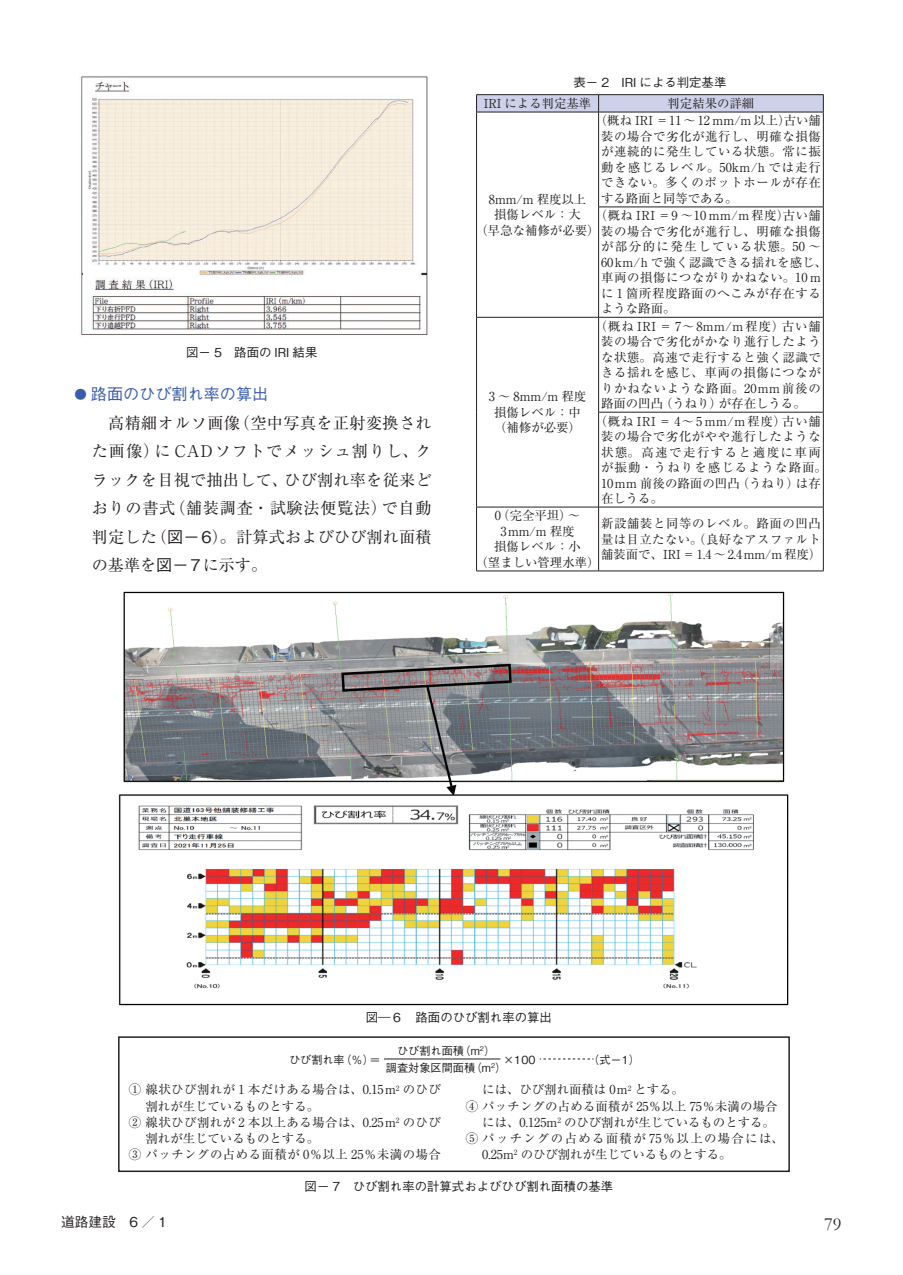
<style>
.page{position:relative;width:903px;height:1275px;background:#fff}
.page>*{position:absolute;margin:0;border:0;box-sizing:border-box;transform-origin:0 0}
.t1{font:18.55px "Garamond";color:#231f20}
.ノーマル{font:16.1px/28.5px "Ryumin Pro";letter-spacing:.015em;color:#231f20;text-align:justify}
.ノーマル-2{font:500 16.1px "Gothic BBB Pro";color:#385caa}
.t2{font:500 13.65px "Gothic BBB Pro";color:#231f20}
.特別寄稿_大見出し{font:12.42px/15.6px "Ryumin Pr 6 N";letter-spacing:.04em;color:#231f20}
.特別寄稿_大見出し-2{font:12.42px/16.1px "Ryumin Pr 6 N";color:#231f20;text-align:right}
.ノーマル-3{font:500 12.42px "Gothic BBB Pro";color:#231f20}
.特別寄稿_大見出し-3{font:500 12.42px "Gothic BBB Pro";color:#231f20}
.t3{font:500 11.2px/16.8px "Gothic BBB Pro";color:#231f20;text-align:center}
.s1{font-size:12.42px}
.s2{font-family:"Gothic BBB Pro";font-weight:500}
</style>
<div class="page">
<div style="left:118px;top:1036px;width:672px;height:136px;border:1px solid #231f20"></div>
<img style="left:81px;top:76px;width:347px;height:259px">
<hr style="left:384px;top:1059px;width:116px;height:1px;background:#231f20">
<svg style="left:540px;top:1059px;width:53px;height:1px"></svg>
<img style="left:118px;top:591px;width:671px;height:415px">
<hr style="left:476px;top:112px;width:1px;height:95px;background:#231f20">
<hr style="left:598px;top:112px;width:1px;height:95px;background:#231f20">
<hr style="left:823px;top:112px;width:1px;height:95px;background:#231f20">
<hr style="left:476px;top:207px;width:1px;height:110px;background:#231f20">
<hr style="left:598px;top:207px;width:225px;height:1px;background:#231f20">
<hr style="left:598px;top:207px;width:1px;height:110px;background:#231f20">
<hr style="left:823px;top:207px;width:1px;height:110px;background:#231f20">
<hr style="left:476px;top:317px;width:123px;height:1px;background:#231f20">
<hr style="left:476px;top:318px;width:1px;height:94px;background:#231f20">
<hr style="left:598px;top:317px;width:225px;height:1px;background:#231f20">
<hr style="left:598px;top:318px;width:1px;height:94px;background:#231f20">
<hr style="left:823px;top:318px;width:1px;height:94px;background:#231f20">
<hr style="left:476px;top:412px;width:1px;height:95px;background:#231f20">
<hr style="left:598px;top:412px;width:225px;height:1px;background:#231f20">
<hr style="left:598px;top:412px;width:1px;height:95px;background:#231f20">
<hr style="left:823px;top:412px;width:1px;height:95px;background:#231f20">
<hr style="left:476px;top:507px;width:123px;height:1px;background:#231f20">
<hr style="left:476px;top:507px;width:1px;height:64px;background:#231f20">
<hr style="left:598px;top:507px;width:225px;height:1px;background:#231f20">
<hr style="left:598px;top:507px;width:1px;height:64px;background:#231f20">
<hr style="left:823px;top:507px;width:1px;height:64px;background:#231f20">
<hr style="left:476px;top:571px;width:123px;height:1px;background:#231f20">
<hr style="left:598px;top:571px;width:225px;height:1px;background:#231f20">
<hr style="left:476px;top:94px;width:123px;height:1px;background:#231f20">
<hr style="left:476px;top:112px;width:123px;height:1px;background:#231f20">
<hr style="left:598px;top:94px;width:225px;height:1px;background:#231f20">
<hr style="left:598px;top:112px;width:225px;height:1px;background:#231f20">
<svg style="left:476px;top:95px;width:348px;height:17px;background:#c6c8df"></svg>
<p class="特別寄稿_大見出し-3" style="left:573px;top:73px;width:154px">表－ 2　IRI による判定基準</p>
<p class="特別寄稿_大見出し-2" style="left:484px;top:95px;width:109px">IRI による判定基準</p>
<p class="特別寄稿_大見出し-2" style="left:667px;top:95px;width:88px">判定結果の詳細</p>
<p class="ノーマル-3" style="left:186px;top:342px;width:133px">図ー 5　路面の IRI 結果</p>
<p class="ノーマル-2" style="left:74px;top:381px;width:195px"><span class="s1">●</span> 路面のひび割れ率の算出</p>
<p class="ノーマル" style="left:92px;top:407px;width:341px">　高精細オルソ画像（空中写真を正射変換された画像）に CADソフトでメッシュ割りし、クラックを目視で抽出して、ひび割れ率を従来どおりの書式（舗装調査・試験法便覧法）で自動判定した（<span class="s2">図－6</span>）。計算式およびひび割れ面積の基準を<span class="s2">図－7</span>に示す。</p>
<p class="特別寄稿_大見出し" style="left:601px;top:112px;width:221px;text-align:justify;text-indent:-6px">（概ね IRI ＝11～12 mm/m以上）古い舗装の場合で劣化が進行し、明確な損傷が連続的に発生している状態。常に振動を感じるレベル。50km/h では走行できない。多くのポットホールが存在する路面と同等である。</p>
<p class="特別寄稿_大見出し" style="left:595px;top:207px;width:227px">（概ね IRI ＝9 ～10 mm/m程度）古い舗</p>
<p class="特別寄稿_大見出し" style="left:601px;top:238px;width:227px">が部分的に発生している状態。50 ～<br>60km/h で強く認識できる揺れを感じ、車両の損傷につながりかねない。10 mに 1 箇所程度路面のへこみが存在するような路面。</p>
<p class="特別寄稿_大見出し" style="left:489px;top:191px;width:99px">8mm/m 程度以上</p>
<p class="特別寄稿_大見出し" style="left:494px;top:206px;width:88px">損傷レベル：大</p>
<p class="特別寄稿_大見出し" style="left:475px;top:223px;width:347px">（早急な補修が必要）装の場合で劣化が進行し、明確な損傷</p>
<p class="特別寄稿_大見出し" style="left:489px;top:388px;width:99px">3 ～ 8mm/m 程度</p>
<p class="特別寄稿_大見出し" style="left:494px;top:404px;width:88px">損傷レベル：中</p>
<p class="特別寄稿_大見出し" style="left:494px;top:419px;width:88px">（補修が必要）</p>
<p class="特別寄稿_大見出し" style="left:495px;top:507px;width:87px">0（完全平坦）～</p>
<p class="特別寄稿_大見出し" style="left:501px;top:523px;width:75px">3mm/m 程度</p>
<p class="特別寄稿_大見出し" style="left:494px;top:538px;width:88px">損傷レベル：小</p>
<p class="特別寄稿_大見出し-2" style="left:475px;top:554px;width:126px">（望ましい管理水準）</p>
<p class="特別寄稿_大見出し" style="left:601px;top:318px;width:221px;text-align:justify;text-indent:-6px">（概ね IRI ＝ 7～8mm/m程度）古い舗装の場合で劣化がかなり進行したような状態。高速で走行すると強く認識できる揺れを感じ、車両の損傷につながりかねないような路面。20mm前後の路面の凹凸（うねり）が存在しうる。</p>
<p class="特別寄稿_大見出し" style="left:601px;top:412px;width:227px;text-indent:-6px">（概ね IRI ＝ 4～5 mm/m程度）古い舗装の場合で劣化がやや進行したような状態。高速で走行すると適度に車両が振動・うねりを感じるような路面。<br>10mm 前後の路面の凹凸（うねり）は存在しうる。</p>
<p class="特別寄稿_大見出し" style="left:601px;top:515px;width:222px;text-align:justify">新設舗装と同等のレベル。路面の凹凸量は目立たない。（良好なアスファルト舗装面で、IRI＝1.4～2.4mm/m程度）</p>
<p class="ノーマル-3" style="left:366px;top:1008px;width:188px">図―６　路面のひび割れ率の算出</p>
<p class="t3" style="left:386px;top:1041px;width:122px">ひび割れ面積（m<sup>2</sup>）<br>調査対象区間面積（m<sup>2</sup>）</p>
<p class="t3" style="left:289px;top:1050px;width:93px">ひび割れ率（％）＝</p>
<p class="t3" style="left:503px;top:1050px;width:34px">×100</p>
<p class="t3" style="left:588px;top:1050px;width:53px">（式ー1）</p>
<p class="特別寄稿_大見出し" style="left:146px;top:1081px;width:297px;line-height:16.1px;text-indent:-17px">① 線状ひび割れが 1 本だけある場合は、0.15m<sup>2</sup> のひび割れが生じているものとする。</p>
<p class="特別寄稿_大見出し" style="left:146px;top:1113px;width:297px;line-height:16.1px;text-indent:-17px">② 線状ひび割れが 2 本以上ある場合は、0.25m<sup>2</sup> のひび割れが生じているものとする。</p>
<p class="特別寄稿_大見出し" style="left:129px;top:1146px;width:313px">③ パッチングの占める面積が 0％以上 25％未満の場合</p>
<p class="特別寄稿_大見出し-2" style="left:482px;top:1081px;width:203px">には、ひび割れ面積は 0m<sup>2</sup> とする。</p>
<p class="特別寄稿_大見出し-2" style="left:466px;top:1097px;width:313px">④ パッチングの占める面積が 25％以上 75％未満の場合には、0.125m<sup>2</sup> のひび割れが生じているものとする。</p>
<p class="特別寄稿_大見出し-2" style="left:482px;top:1129px;width:303px;text-align:left;text-indent:-17px">⑤ パッチングの占める面積が 75％以上の場合には、<br>0.25m<sup>2</sup> のひび割れが生じているものとする。</p>
<p class="ノーマル-3" style="left:305px;top:1176px;width:310px">図－ 7　ひび割れ率の計算式およびひび割れ面積の基準</p>
<p class="t2" style="left:61px;top:1211px;width:107px">道路建設　6 ／ 1</p>
<h1 class="t1" style="left:824px;top:1211px;width:19px">79</h1>
</div>
